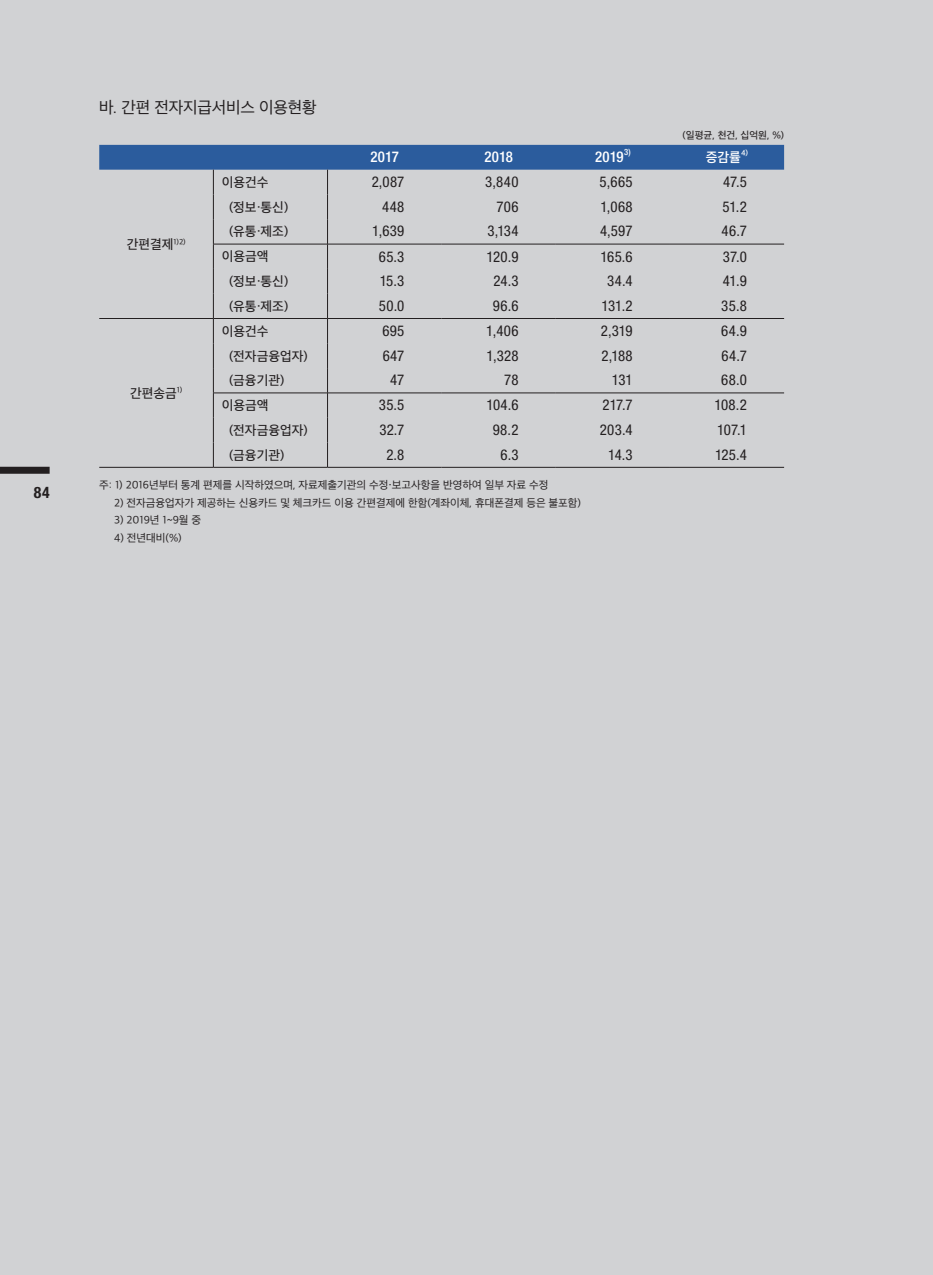
<style>
.page{position:relative;width:933px;height:1275px;background:#d1d2d4}
.page>*{position:absolute;margin:0;border:0;box-sizing:border-box;transform-origin:0 0}
.t1{font:15.75px "SD Gothic Neo 1 OTFR";letter-spacing:-.01em;color:#231f20}
.t2{font:700 condensed 15.75px "Helvetica Neue LT Std";color:#231f20}
.t3{font:condensed 14.88px "Helvetica Neue LT Std";letter-spacing:.02em;color:#231f20}
.t4{font:500 condensed 14.88px "Helvetica Neue LT Std";letter-spacing:.01em;color:#fff}
.t5{font:12.6px "SD Gothic Neo 1 OTFM";color:#231f20}
.t6{font:12.6px "SD Gothic Neo 1 OTFSB";color:#fff}
.t7{font:10.5px "SD Gothic Neo 1 OTFR";color:#231f20}
.t8{font:9.62px "SD Gothic Neo 1 OTFM";color:#231f20}
.t9{font:500 condensed 8.75px "Helvetica Neue LT Std";color:#fff}
.t10{font:7.35px "SD Gothic Neo 1 OTFSB";color:#fff}
.s1{font-family:"SD Gothic Neo 1 OTFM"}
</style>
<div class="page">
<div style="left:0;top:467px;width:50px;height:7px;background:#231f20"></div>
<hr style="left:99px;top:467px;width:114px;height:1px;background:#231f20">
<hr style="left:213px;top:467px;width:114px;height:1px;background:#231f20">
<hr style="left:327px;top:467px;width:114px;height:1px;background:#231f20">
<hr style="left:441px;top:467px;width:115px;height:1px;background:#231f20">
<hr style="left:556px;top:467px;width:114px;height:1px;background:#231f20">
<hr style="left:670px;top:467px;width:114px;height:1px;background:#231f20">
<svg style="left:99px;top:145px;width:685px;height:322px"></svg>
<hr style="left:213px;top:318px;width:114px;height:1px;background:#231f20">
<hr style="left:327px;top:318px;width:114px;height:1px;background:#231f20">
<hr style="left:441px;top:318px;width:115px;height:1px;background:#231f20">
<hr style="left:556px;top:318px;width:114px;height:1px;background:#231f20">
<hr style="left:670px;top:318px;width:114px;height:1px;background:#231f20">
<hr style="left:213px;top:393px;width:114px;height:1px;background:#231f20">
<hr style="left:327px;top:393px;width:114px;height:1px;background:#231f20">
<hr style="left:441px;top:393px;width:115px;height:1px;background:#231f20">
<hr style="left:556px;top:393px;width:114px;height:1px;background:#231f20">
<hr style="left:670px;top:393px;width:114px;height:1px;background:#231f20">
<hr style="left:213px;top:244px;width:114px;height:1px;background:#231f20">
<hr style="left:327px;top:244px;width:114px;height:1px;background:#231f20">
<hr style="left:441px;top:244px;width:115px;height:1px;background:#231f20">
<hr style="left:556px;top:244px;width:114px;height:1px;background:#231f20">
<hr style="left:670px;top:244px;width:114px;height:1px;background:#231f20">
<p class="t2" style="left:34px;top:483px;width:17px">84</p>
<p class="t1" style="left:99px;top:99px;width:219px">바. 간편 전자지급서비스 이용현황</p>
<p class="t8" style="left:682px;top:130px;width:103px">(일평균, 천건, 십억원, %)</p>
<p class="t4" style="left:370px;top:148px;width:30px">2017</p>
<p class="t4" style="left:484px;top:148px;width:30px">2018</p>
<p class="t4" style="left:595px;top:148px;width:30px">2019</p>
<p class="t9" style="left:624px;top:147px;width:8px">3)</p>
<p class="t6" style="left:706px;top:151px;width:37px">증감률</p>
<p class="t10" style="left:741px;top:149px;width:9px">4)</p>
<p class="t5" style="left:127px;top:238px;width:60px">간편결제<sup>1)2)</sup></p>
<p class="t5" style="left:130px;top:387px;width:54px">간편송금<sup>1)</sup></p>
<p class="t5" style="left:222px;top:176px;width:48px">이용건수</p>
<p class="t3" style="left:372px;top:173px;width:34px">2,087</p>
<p class="t3" style="left:485px;top:173px;width:35px">3,840</p>
<p class="t3" style="left:599px;top:173px;width:35px">5,665</p>
<p class="t3" style="left:723px;top:173px;width:25px">47.5</p>
<p class="t5" style="left:229px;top:201px;width:61px">(정보·통신)</p>
<p class="t3" style="left:382px;top:198px;width:24px">448</p>
<p class="t3" style="left:496px;top:198px;width:23px">706</p>
<p class="t3" style="left:600px;top:198px;width:34px">1,068</p>
<p class="t3" style="left:722px;top:198px;width:26px">51.2</p>
<p class="t5" style="left:229px;top:225px;width:61px">(유통·제조)</p>
<p class="t3" style="left:372px;top:223px;width:34px">1,639</p>
<p class="t3" style="left:487px;top:223px;width:33px">3,134</p>
<p class="t3" style="left:600px;top:223px;width:34px">4,597</p>
<p class="t3" style="left:721px;top:223px;width:27px">46.7</p>
<p class="t5" style="left:222px;top:250px;width:48px">이용금액</p>
<p class="t3" style="left:379px;top:248px;width:27px">65.3</p>
<p class="t3" style="left:486px;top:248px;width:33px">120.9</p>
<p class="t3" style="left:600px;top:248px;width:34px">165.6</p>
<p class="t3" style="left:723px;top:248px;width:26px">37.0</p>
<p class="t5" style="left:229px;top:275px;width:61px">(정보·통신)</p>
<p class="t3" style="left:380px;top:272px;width:26px">15.3</p>
<p class="t3" style="left:493px;top:272px;width:27px">24.3</p>
<p class="t3" style="left:607px;top:272px;width:27px">34.4</p>
<p class="t3" style="left:722px;top:272px;width:26px">41.9</p>
<p class="t5" style="left:229px;top:300px;width:61px">(유통·제조)</p>
<p class="t3" style="left:379px;top:297px;width:27px">50.0</p>
<p class="t3" style="left:493px;top:297px;width:27px">96.6</p>
<p class="t3" style="left:601px;top:297px;width:33px">131.2</p>
<p class="t3" style="left:721px;top:297px;width:27px">35.8</p>
<p class="t5" style="left:222px;top:325px;width:48px">이용건수</p>
<p class="t3" style="left:382px;top:322px;width:23px">695</p>
<p class="t3" style="left:486px;top:322px;width:34px">1,406</p>
<p class="t3" style="left:601px;top:322px;width:33px">2,319</p>
<p class="t3" style="left:721px;top:322px;width:27px">64.9</p>
<p class="t5" style="left:229px;top:349px;width:80px">(전자금융업자)</p>
<p class="t3" style="left:383px;top:347px;width:23px">647</p>
<p class="t3" style="left:486px;top:347px;width:34px">1,328</p>
<p class="t3" style="left:601px;top:347px;width:33px">2,188</p>
<p class="t3" style="left:721px;top:347px;width:27px">64.7</p>
<p class="t5" style="left:229px;top:374px;width:57px">(금융기관)</p>
<p class="t3" style="left:390px;top:371px;width:16px">47</p>
<p class="t3" style="left:504px;top:371px;width:16px">78</p>
<p class="t3" style="left:612px;top:371px;width:22px">131</p>
<p class="t3" style="left:721px;top:371px;width:27px">68.0</p>
<p class="t5" style="left:222px;top:399px;width:48px">이용금액</p>
<p class="t3" style="left:379px;top:396px;width:27px">35.5</p>
<p class="t3" style="left:486px;top:396px;width:34px">104.6</p>
<p class="t3" style="left:602px;top:396px;width:32px">217.7</p>
<p class="t3" style="left:714px;top:396px;width:34px">108.2</p>
<p class="t5" style="left:229px;top:424px;width:80px">(전자금융업자)</p>
<p class="t3" style="left:379px;top:421px;width:27px">32.7</p>
<p class="t3" style="left:493px;top:421px;width:27px">98.2</p>
<p class="t3" style="left:600px;top:421px;width:34px">203.4</p>
<p class="t3" style="left:717px;top:421px;width:31px">107.1</p>
<p class="t5" style="left:229px;top:449px;width:57px">(금융기관)</p>
<p class="t3" style="left:386px;top:446px;width:20px">2.8</p>
<p class="t3" style="left:500px;top:446px;width:20px">6.3</p>
<p class="t3" style="left:608px;top:446px;width:26px">14.3</p>
<p class="t3" style="left:715px;top:446px;width:33px">125.4</p>
<p class="t7" style="left:99px;top:480px;width:451px">주: 1) 2016년부터 통계 편제를 시작하였으며, 자료제출기관의 수정<span class="s1">·</span>보고사항을 반영하여 일부 자료 수정</p>
<p class="t7" style="left:114px;top:497px;width:468px">2) 전자금융업자가 제공하는 신용카드 및 체크카드 이용 간편결제에 한함(계좌이체, 휴대폰결제 등은 불포함)</p>
<p class="t7" style="left:114px;top:515px;width:88px">3) 2019년 1~9월 중</p>
<p class="t7" style="left:114px;top:532px;width:69px">4) 전년대비(%)</p>
</div>
